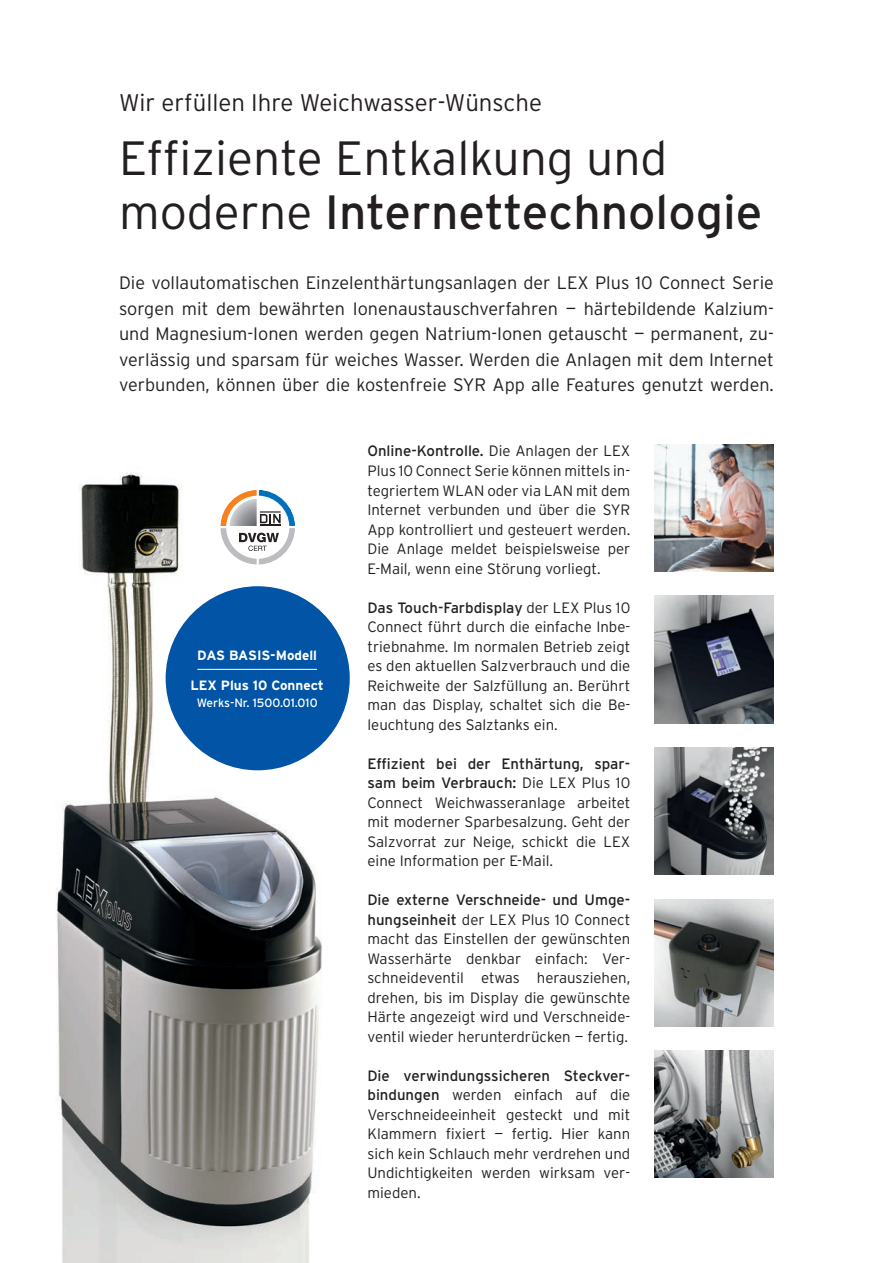
<style>
.page{position:relative;width:893px;height:1263px;background:#fff}
.page>*{position:absolute;margin:0;border:0;box-sizing:border-box;transform-origin:0 0}
.t1{font:48px "Interstate";color:#231f20}
.t2{font:300 48px "Interstate";color:#231f20}
.t3{font:300 24px "Interstate";color:#231f20}
.t4{font:300 18px/25.5px "Interstate";color:#231f20;text-align:justify}
.t5{font:300 15px/19.5px "Interstate";color:#231f20;text-align:justify}
.t6{font:700 13.5px "Interstate";color:#fff}
.t7{font:12px "Interstate";color:#fff}
.s1{font-weight:300}
.s2{font-weight:400}
</style>
<div class="page">
<img style="left:56px;top:472px;width:292px;height:791px">
<div style="left:165px;top:585px;width:185px;height:186px;background:#0154a6;border-radius:50%"></div>
<hr style="left:197px;top:669px;width:120px;height:1px;background:#fff">
<img style="left:655px;top:444px;width:119px;height:128px">
<img style="left:655px;top:596px;width:119px;height:127px">
<img style="left:655px;top:747px;width:119px;height:128px">
<img style="left:655px;top:899px;width:119px;height:127px">
<img style="left:655px;top:1051px;width:119px;height:127px">
<svg style="left:220px;top:490px;width:75px;height:75px"></svg>
<p class="t3" style="left:119px;top:90px;width:424px">Wir erfüllen Ihre Weichwasser-Wünsche</p>
<p class="t2" style="left:119px;top:131px;width:550px">Effiziente Entkalkung und</p>
<p class="t1" style="left:119px;top:186px;width:645px"><span class="s1">moderne</span> Internettechnologie</p>
<p class="t4" style="left:119px;top:270px;width:656px">Die vollautomatischen Einzelenthärtungsanlagen der LEX Plus 10 Connect Serie sorgen mit dem bewährten Ionenaustauschverfahren — härtebildende Kalzium&shy;und Magnesium-Ionen werden gegen Natrium-Ionen getauscht — permanent, zu&shy;verlässig und sparsam für weiches Wasser. Werden die Anlagen mit dem Internet verbunden, können über die kostenfreie SYR App alle Features genutzt werden.</p>
<p class="t6" style="left:197px;top:648px;width:121px">DAS BASIS-Modell</p>
<p class="t6" style="left:190px;top:678px;width:135px">LEX Plus 10 Connect</p>
<p class="t7" style="left:197px;top:696px;width:122px">Werks-Nr. 1500.01.010</p>
<p class="t5" style="left:367px;top:441px;width:264px"><span class="s2">Online-Kontrolle.</span> Die Anlagen der LEX Plus 10 Connect Serie können mittels in&shy;tegriertem WLAN oder via LAN mit dem Internet verbunden und über die SYR App kontrolliert und gesteuert werden.<br>Die Anlage meldet beispielsweise per E-Mail, wenn eine Störung vorliegt.</p>
<p class="t5" style="left:367px;top:597px;width:264px"><span class="s2">Das Touch-Farbdisplay</span> der LEX Plus 10<br>Connect führt durch die einfache Inbe&shy;triebnahme. Im normalen Betrieb zeigt es den aktuellen Salzverbrauch und die Reichweite der Salzfüllung an. Berührt man das Display, schaltet sich die Be&shy;leuchtung des Salztanks ein.</p>
<p class="t5" style="left:367px;top:753px;width:264px"><span class="s2">Effizient bei der Enthärtung, spar&shy;sam beim Verbrauch:</span> Die LEX Plus 10<br>Connect Weichwasseranlage arbeitet mit moderner Sparbesalzung. Geht der Salzvorrat zur Neige, schickt die LEX eine Information per E-Mail.</p>
<p class="t5" style="left:367px;top:890px;width:264px"><span class="s2">Die externe Verschneide- und Umge&shy;hungseinheit</span> der LEX Plus 10 Connect macht das Einstellen der gewünschten Wasserhärte denkbar einfach: Ver&shy;schneideventil etwas herausziehen, drehen, bis im Display die gewünschte Härte angezeigt wird und Verschneide&shy;ventil wieder herunterdrücken — fertig.</p>
<p class="t5" style="left:367px;top:1065px;width:264px"><span class="s2">Die verwindungssicheren Steckver&shy;bindungen</span> werden einfach auf die Verschneideeinheit gesteckt und mit Klammern fixiert — fertig. Hier kann sich kein Schlauch mehr verdrehen und Undichtigkeiten werden wirksam ver&shy;mieden.</p>
</div>
